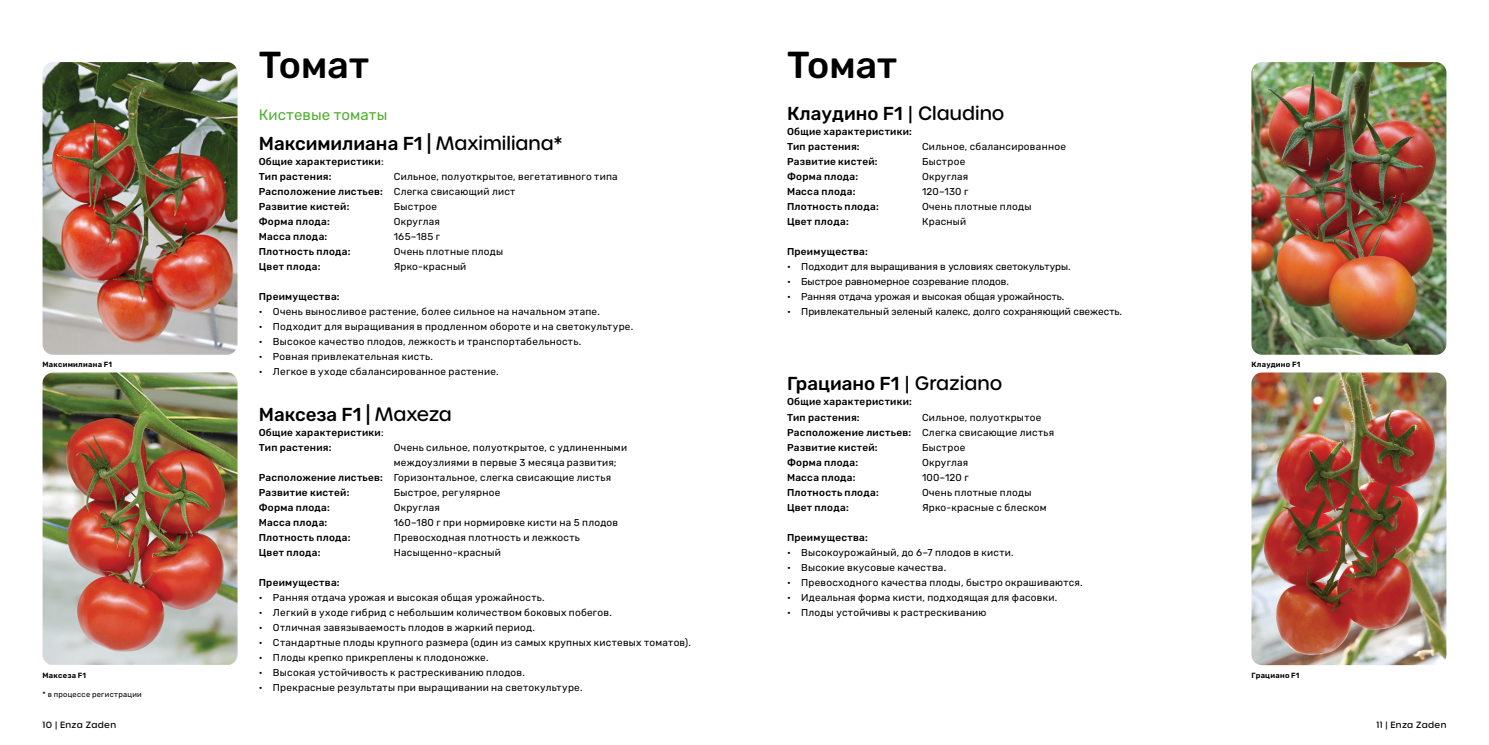
<style>
.page{position:relative;width:1489px;height:745px;background:#fff}
.page>*{position:absolute;margin:0;border:0;box-sizing:border-box;transform-origin:0 0}
.title_-_general_term{font:500 37.5px "Rubik";color:#000}
.normal_text{font:500 18.75px "Rubik";color:#000}
.normal_text-2{font:15px "Rubik";letter-spacing:.005em;color:#52ae32}
.normal_text-3{font:10px "Rubik";letter-spacing:.025em;color:#000}
.normal_text-4{font:500 10px "Rubik";letter-spacing:.025em;color:#000}
.normal_text-5{font:10px "Rubik";color:#000}
.t1{font:500 8.75px "Urbane Rounded";letter-spacing:.04em;color:#000}
.picture_variety_name{font:600 7.5px "Rubik";letter-spacing:.035em;color:#000}
.picture_variety_name-2{font:7.5px "Rubik";letter-spacing:.04em;color:#000}
.s1{font-family:"Urbane Rounded"}
.s2{font-weight:400}
.s3{font-weight:500}
</style>
<div class="page">
<img style="left:43px;top:62px;width:194px;height:292px">
<img style="left:43px;top:372px;width:194px;height:292px">
<img style="left:1251px;top:62px;width:195px;height:292px">
<img style="left:1251px;top:372px;width:195px;height:292px">
<p class="picture_variety_name" style="left:43px;top:360px;width:71px">Максимилиана F1</p>
<p class="picture_variety_name" style="left:43px;top:670px;width:45px">Максеза F1</p>
<p class="picture_variety_name-2" style="left:43px;top:689px;width:101px">* в процессе регистрации</p>
<p class="title_-_general_term" style="left:259px;top:43px;width:112px">Томат</p>
<p class="normal_text-2" style="left:259px;top:106px;width:130px">Кистевые томаты</p>
<p class="normal_text" style="left:259px;top:133px;width:305px">Максимилиана F1 | <span class="s1">Maximiliana*</span></p>
<p class="normal_text-4" style="left:259px;top:156px;width:126px">Общие характеристики<span class="s2">:</span></p>
<p class="normal_text-4" style="left:259px;top:171px;width:74px">Тип растения:</p>
<p class="normal_text-3" style="left:394px;top:171px;width:225px">Сильное, полуоткрытое, вегетативного типа</p>
<p class="normal_text-4" style="left:259px;top:186px;width:258px">Расположение листьев: <span class="s2">Слегка свисающий лист</span></p>
<p class="normal_text-4" style="left:259px;top:201px;width:92px">Развитие кистей:</p>
<p class="normal_text-3" style="left:394px;top:201px;width:45px">Быстрое</p>
<p class="normal_text-4" style="left:259px;top:216px;width:73px">Форма плода:</p>
<p class="normal_text-3" style="left:394px;top:216px;width:48px">Округлая</p>
<p class="normal_text-4" style="left:259px;top:231px;width:70px">Масса плода:</p>
<p class="normal_text-3" style="left:394px;top:231px;width:48px">165–185 г</p>
<p class="normal_text-4" style="left:259px;top:246px;width:93px">Плотность плода:</p>
<p class="normal_text-3" style="left:394px;top:246px;width:111px">Очень плотные плоды</p>
<p class="normal_text-4" style="left:259px;top:261px;width:63px">Цвет плода:</p>
<p class="normal_text-3" style="left:394px;top:261px;width:74px">Ярко-красный</p>
<p class="normal_text-4" style="left:259px;top:291px;width:82px">Преимущества:</p>
<p class="normal_text-3" style="left:259px;top:306px;width:342px">• Очень выносливое растение, более сильное на начальном этапе.</p>
<p class="normal_text-3" style="left:259px;top:321px;width:376px">• Подходит для выращивания в продленном обороте и на светокультуре.</p>
<p class="normal_text-3" style="left:259px;top:336px;width:324px">• Высокое качество плодов, лежкость и транспортабельность.</p>
<p class="normal_text-3" style="left:259px;top:351px;width:176px">• Ровная привлекательная кисть.</p>
<p class="normal_text-3" style="left:259px;top:366px;width:241px">• Легкое в уходе сбалансированное растение.</p>
<p class="normal_text" style="left:259px;top:403px;width:195px">Максеза F1 | <span class="s1">Maxeza</span></p>
<p class="normal_text-4" style="left:259px;top:426px;width:126px">Общие характеристики<span class="s2">:</span></p>
<p class="normal_text-4" style="left:259px;top:441px;width:74px">Тип растения:</p>
<p class="normal_text-3" style="left:394px;top:441px;width:235px">Очень сильное, полуоткрытое, с удлиненными</p>
<p class="normal_text-3" style="left:394px;top:456px;width:224px">междоузлиями в первые 3 месяца развития;</p>
<p class="normal_text-3" style="left:259px;top:471px;width:354px"><span class="s3">Расположение листьев:</span> Горизонтальное, слегка свисающие листья</p>
<p class="normal_text-4" style="left:259px;top:486px;width:92px">Развитие кистей:</p>
<p class="normal_text-3" style="left:394px;top:486px;width:108px">Быстрое, регулярное</p>
<p class="normal_text-4" style="left:259px;top:501px;width:73px">Форма плода:</p>
<p class="normal_text-3" style="left:394px;top:501px;width:48px">Округлая</p>
<p class="normal_text-4" style="left:259px;top:516px;width:70px">Масса плода:</p>
<p class="normal_text-3" style="left:394px;top:516px;width:226px">160–180 г при нормировке кисти на 5 плодов</p>
<p class="normal_text-4" style="left:259px;top:531px;width:93px">Плотность плода:</p>
<p class="normal_text-3" style="left:394px;top:531px;width:187px">Превосходная плотность и лежкость</p>
<p class="normal_text-4" style="left:259px;top:546px;width:63px">Цвет плода:</p>
<p class="normal_text-3" style="left:394px;top:546px;width:109px">Насыщенно-красный</p>
<p class="normal_text-4" style="left:259px;top:576px;width:82px">Преимущества:</p>
<p class="normal_text-3" style="left:259px;top:591px;width:287px">• Ранняя отдача урожая и высокая общая урожайность.</p>
<p class="normal_text-3" style="left:259px;top:606px;width:354px">• Легкий в уходе гибрид с небольшим количеством боковых побегов.</p>
<p class="normal_text-3" style="left:259px;top:621px;width:277px">• Отличная завязываемость плодов в жаркий период.</p>
<p class="normal_text-3" style="left:259px;top:636px;width:433px">• Стандартные плоды крупного размера (один из самых крупных кистевых томатов).</p>
<p class="normal_text-3" style="left:259px;top:651px;width:231px">• Плоды крепко прикреплены к плодоножке.</p>
<p class="normal_text-3" style="left:259px;top:666px;width:267px">• Высокая устойчивость к растрескиванию плодов.</p>
<p class="normal_text-3" style="left:259px;top:681px;width:325px">• Прекрасные результаты при выращивании на светокультуре.</p>
<p class="title_-_general_term" style="left:787px;top:43px;width:112px">Томат</p>
<p class="normal_text" style="left:787px;top:103px;width:219px">Клаудино F1 <span class="s1">| Claudino</span></p>
<p class="normal_text-4" style="left:787px;top:126px;width:126px">Общие характеристики:</p>
<p class="normal_text-4" style="left:787px;top:141px;width:74px">Тип растения:</p>
<p class="normal_text-3" style="left:922px;top:141px;width:145px">Сильное, сбалансированное</p>
<p class="normal_text-4" style="left:787px;top:156px;width:92px">Развитие кистей:</p>
<p class="normal_text-3" style="left:922px;top:156px;width:45px">Быстрое</p>
<p class="normal_text-4" style="left:787px;top:171px;width:73px">Форма плода:</p>
<p class="normal_text-3" style="left:922px;top:171px;width:48px">Округлая</p>
<p class="normal_text-4" style="left:787px;top:186px;width:70px">Масса плода:</p>
<p class="normal_text-3" style="left:922px;top:186px;width:48px">120–130 г</p>
<p class="normal_text-4" style="left:787px;top:201px;width:93px">Плотность плода:</p>
<p class="normal_text-3" style="left:922px;top:201px;width:111px">Очень плотные плоды</p>
<p class="normal_text-4" style="left:787px;top:216px;width:63px">Цвет плода:</p>
<p class="normal_text-3" style="left:922px;top:216px;width:46px">Красный</p>
<p class="normal_text-4" style="left:787px;top:246px;width:82px">Преимущества:</p>
<p class="normal_text-5" style="left:787px;top:261px;width:285px">• Подходит для выращивания в условиях светокультуры.</p>
<p class="normal_text-5" style="left:787px;top:276px;width:223px">• Быстрое равномерное созревание плодов.</p>
<p class="normal_text-5" style="left:787px;top:291px;width:279px">• Ранняя отдача урожая и высокая общая урожайность.</p>
<p class="normal_text-5" style="left:787px;top:306px;width:336px">• Привлекательный зеленый калекс, долго сохраняющий свежесть.</p>
<p class="normal_text" style="left:787px;top:373px;width:217px">Грациано F1 <span class="s1">| Graziano</span></p>
<p class="normal_text-4" style="left:787px;top:396px;width:126px">Общие характеристики:</p>
<p class="normal_text-4" style="left:787px;top:411px;width:74px">Тип растения:</p>
<p class="normal_text-3" style="left:922px;top:411px;width:121px">Сильное, полуоткрытое</p>
<p class="normal_text-3" style="left:787px;top:426px;width:268px"><span class="s3">Расположение листьев:</span> Слегка свисающие листья</p>
<p class="normal_text-4" style="left:787px;top:441px;width:92px">Развитие кистей:</p>
<p class="normal_text-3" style="left:922px;top:441px;width:45px">Быстрое</p>
<p class="normal_text-4" style="left:787px;top:456px;width:73px">Форма плода:</p>
<p class="normal_text-3" style="left:922px;top:456px;width:48px">Округлая</p>
<p class="normal_text-4" style="left:787px;top:471px;width:70px">Масса плода:</p>
<p class="normal_text-3" style="left:922px;top:471px;width:48px">100–120 г</p>
<p class="normal_text-4" style="left:787px;top:486px;width:93px">Плотность плода:</p>
<p class="normal_text-3" style="left:922px;top:486px;width:111px">Очень плотные плоды</p>
<p class="normal_text-4" style="left:787px;top:501px;width:63px">Цвет плода:</p>
<p class="normal_text-3" style="left:922px;top:501px;width:126px">Ярко-красные с блеском</p>
<p class="normal_text-4" style="left:787px;top:531px;width:82px">Преимущества:</p>
<p class="normal_text-3" style="left:787px;top:546px;width:228px">• Высокоурожайный, до 6–7 плодов в кисти.</p>
<p class="normal_text-3" style="left:787px;top:561px;width:161px">• Высокие вкусовые качества.</p>
<p class="normal_text-3" style="left:787px;top:576px;width:297px">• Превосходного качества плоды, быстро окрашиваются.</p>
<p class="normal_text-3" style="left:787px;top:591px;width:272px">• Идеальная форма кисти, подходящая для фасовки.</p>
<p class="normal_text-3" style="left:787px;top:606px;width:201px">• Плоды устойчивы к растрескиванию</p>
<p class="picture_variety_name" style="left:1251px;top:360px;width:50px">Клаудино F1</p>
<p class="picture_variety_name" style="left:1251px;top:670px;width:50px">Грациано F1</p>
<p class="t1" style="left:43px;top:718px;width:75px">10 | Enza Zaden</p>
<p class="t1" style="left:1376px;top:718px;width:72px">11 | Enza Zaden</p>
</div>
